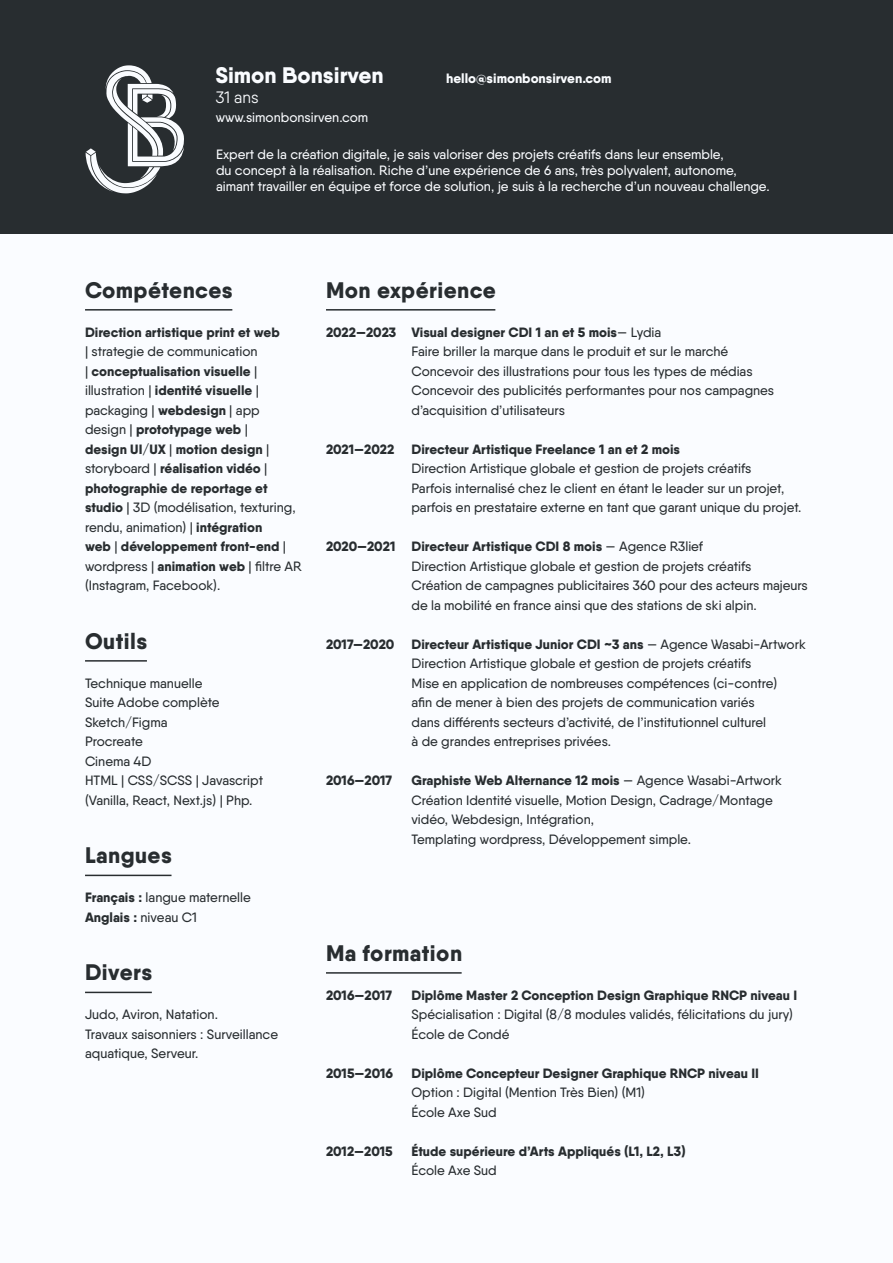
<style>
.page{position:relative;width:893px;height:1263px;background:#fff}
.page>*{position:absolute;margin:0;border:0;box-sizing:border-box;transform-origin:0 0}
.t1{font:800 22.5px "Qanelas";letter-spacing:.02em;color:#282d30}
.t2{font:800 22.5px "Qanelas";color:#fafcff}
.t3{font:16.5px "Qanelas";color:#fafcff}
.t4{font:500 13.5px/19.5px "Qanelas";color:#282d30}
.t5{font:800 13.5px/19.5px "Qanelas";color:#282d30}
.t6{font:500 13.5px/16.2px "Qanelas";color:#fafcff}
.t7{font:800 13.5px "Qanelas";color:#fafcff}
.s1{font-weight:500}
.s2{font-weight:800}
</style>
<div class="page">
<div style="left:0;top:234px;width:893px;height:1029px;background:#fafcff"></div>
<div style="left:0;top:0;width:893px;height:234px;background:#282d30"></div>
<hr style="left:326px;top:972px;width:136px;height:2px;background:#282d30">
<hr style="left:326px;top:309px;width:169px;height:2px;background:#282d30">
<hr style="left:85px;top:309px;width:147px;height:2px;background:#282d30">
<hr style="left:85px;top:660px;width:62px;height:2px;background:#282d30">
<hr style="left:85px;top:992px;width:67px;height:1px;background:#282d30">
<hr style="left:85px;top:875px;width:87px;height:1px;background:#282d30">
<svg style="left:86px;top:65px;width:98px;height:128px"></svg>
<h1 class="t2" style="left:216px;top:61px;width:169px">Simon Bonsirven</h1>
<p class="t3" style="left:216px;top:87px;width:44px">31 ans</p>
<p class="t6" style="left:216px;top:109px;width:154px">www.simonbonsirven.com</p>
<p class="t7" style="left:446px;top:70px;width:167px">hello@simonbonsirven.com</p>
<p class="t6" style="left:216px;top:146px;width:555px">Expert de la création digitale, je sais valoriser des projets créatifs dans leur ensemble,<br>du concept à la réalisation. Riche d’une expérience de 6 ans, très polyvalent, autonome, aimant travailler en équipe et force de solution, je suis à la recherche d’un nouveau challenge.</p>
<h1 class="t1" style="left:85px;top:276px;width:149px">Compétences</h1>
<h1 class="t1" style="left:326px;top:276px;width:171px">Mon expérience</h1>
<p class="t5" style="left:85px;top:322px;width:196px">Direction artistique print et web</p>
<p class="t5" style="left:85px;top:342px;width:218px"><span class="s1">| strategie de communication<br>|</span> conceptualisation visuelle <span class="s1">| illustration |</span> identité visuelle <span class="s1">| packaging |</span> webdesign <span class="s1">| app design |</span> prototypage web <span class="s1">|<br></span>design UI/UX <span class="s1">|</span> motion design <span class="s1">| storyboard |</span> réalisation vidéo <span class="s1">| </span>photographie de reportage et studio <span class="s1">| 3D (modélisation, texturing, rendu, animation) |</span> intégration<br>web <span class="s1">|</span> développement front-end <span class="s1">| wordpress |</span> animation web <span class="s1">| filtre AR (Instagram, Facebook).</span></p>
<h1 class="t1" style="left:85px;top:627px;width:64px">Outils</h1>
<p class="t4" style="left:85px;top:673px;width:179px">Technique manuelle<br>Suite Adobe complète<br>Sketch/Figma<br>Procreate<br>Cinema 4D<br>HTML | CSS/SCSS | Javascript (Vanilla, React, Next.js) | Php.</p>
<h1 class="t1" style="left:85px;top:841px;width:88px">Langues</h1>
<p class="t4" style="left:85px;top:887px;width:167px"><span class="s2">Français :</span> langue maternelle<br><span class="s2">Anglais :</span> niveau C1</p>
<h1 class="t1" style="left:85px;top:958px;width:69px">Divers</h1>
<p class="t4" style="left:85px;top:1004px;width:194px">Judo, Aviron, Natation.<br>Travaux saisonniers : Surveillance aquatique, Serveur.</p>
<p class="t4" style="left:411px;top:322px;width:364px;text-indent:-85px"><span class="s2">2022—2023 Visual designer CDI 1 an et 5 mois</span>— Lydia<br>Faire briller la marque dans le produit et sur le marché Concevoir des illustrations pour tous les types de médias Concevoir des publicités performantes pour nos campagnes d’acquisition d’utilisateurs</p>
<p class="t5" style="left:326px;top:439px;width:70px">2021—2022</p>
<p class="t5" style="left:411px;top:439px;width:270px">Directeur Artistique Freelance 1 an et 2 mois</p>
<p class="t4" style="left:411px;top:459px;width:391px">Direction Artistique globale et gestion de projets créatifs<br>Parfois internalisé chez le client en étant le leader sur un projet, parfois en prestataire externe en tant que garant unique du projet.</p>
<p class="t4" style="left:411px;top:537px;width:398px;text-indent:-85px"><span class="s2">2020—2021 Directeur Artistique CDI 8 mois</span> — Agence R3lief<br>Direction Artistique globale et gestion de projets créatifs<br>Création de campagnes publicitaires 360 pour des acteurs majeurs de la mobilité en france ainsi que des stations de ski alpin.</p>
<p class="t5" style="left:326px;top:634px;width:70px">2017—2020</p>
<p class="t4" style="left:411px;top:634px;width:396px"><span class="s2">Directeur Artistique Junior CDI ~3 ans</span> — Agence Wasabi-Artwork Direction Artistique globale et gestion de projets créatifs<br>Mise en application de nombreuses compétences (ci-contre)<br>afin de mener à bien des projets de communication variés<br>dans différents secteurs d’activité, de l’institutionnel culturel<br>à de grandes entreprises privées.</p>
<p class="t5" style="left:326px;top:771px;width:68px">2016—2017</p>
<p class="t4" style="left:411px;top:771px;width:372px"><span class="s2">Graphiste Web Alternance 12 mois</span> — Agence Wasabi-Artwork Création Identité visuelle, Motion Design, Cadrage/Montage vidéo, Webdesign, Intégration,<br>Templating wordpress, Développement simple.</p>
<h1 class="t1" style="left:326px;top:939px;width:138px">Ma formation</h1>
<p class="t5" style="left:326px;top:985px;width:68px">2016—2017</p>
<p class="t5" style="left:411px;top:985px;width:387px">Diplôme Master 2 Conception Design Graphique RNCP niveau I</p>
<p class="t4" style="left:411px;top:1005px;width:383px">Spécialisation : Digital (8/8 modules validés, félicitations du jury)<br>École de Condé</p>
<p class="t5" style="left:326px;top:1063px;width:69px">2015—2016</p>
<p class="t5" style="left:411px;top:1063px;width:349px">Diplôme Concepteur Designer Graphique RNCP niveau II</p>
<p class="t4" style="left:411px;top:1083px;width:235px">Option : Digital (Mention Très Bien) (M1)<br>École Axe Sud</p>
<p class="t5" style="left:326px;top:1141px;width:68px">2012—2015</p>
<p class="t5" style="left:411px;top:1141px;width:276px">Étude supérieure d’Arts Appliqués (L1, L2, L3)</p>
<p class="t4" style="left:411px;top:1161px;width:87px">École Axe Sud</p>
</div>
